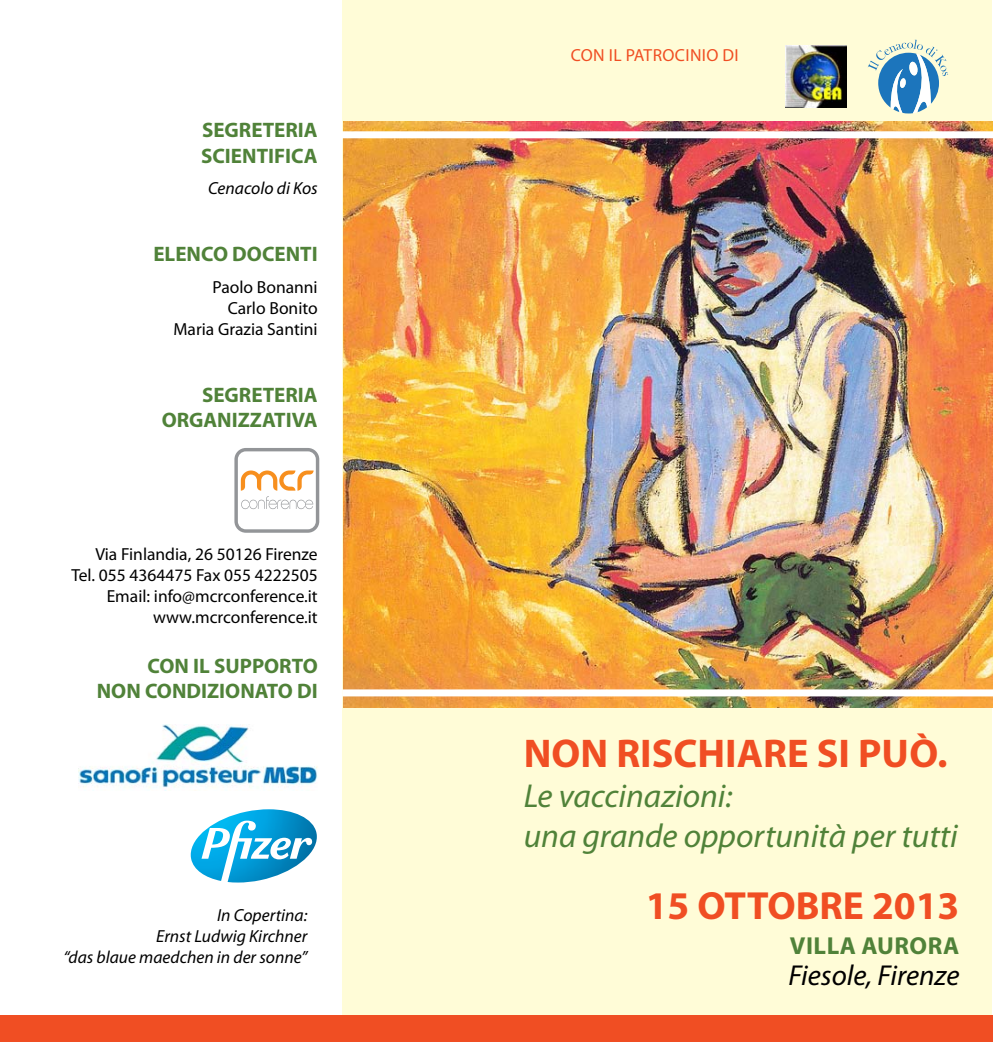
<style>
.page{position:relative;width:993px;height:1042px;background:#fff}
.page>*{position:absolute;margin:0;border:0;box-sizing:border-box;transform-origin:0 0}
.t1{font:700 40.25px "Myriad Pro";color:#f04e23}
.t2{font:700 39.38px "Myriad Pro";color:#f04e23}
.t3{font:italic 33.25px/39.9px "Myriad Pro";color:#508239}
.t4{font:italic 28.88px "Myriad Pro";color:#000}
.t5{font:700 24.68px "Myriad Pro";color:#508239}
.t6{font:700 21px/25.2px "Myriad Pro";color:#508239;text-align:right}
.t7{font:17.5px/21px "Myriad Pro";color:#000;text-align:right}
.t8{font:italic 17.5px/21px "Myriad Pro";color:#000;text-align:right}
.t9{font:17.5px "Myriad Pro";letter-spacing:.02em;color:#f04e23}
</style>
<div class="page">
<div style="left:342px;top:0;width:649px;height:1041px;background:#fffcd7"></div>
<img style="left:343px;top:122px;width:649px;height:586px">
<div style="left:342px;top:689px;width:650px;height:7px;background:#fff"></div>
<div style="left:0;top:1015px;width:992px;height:27px;background:#f04e23"></div>
<div style="left:334px;top:131px;width:658px;height:7px;background:#fff"></div>
<img style="left:79px;top:724px;width:239px;height:64px">
<svg style="left:868px;top:40px;width:79px;height:73px"></svg>
<img style="left:785px;top:46px;width:60px;height:61px">
<img style="left:191px;top:809px;width:126px;height:73px">
<svg style="left:234px;top:448px;width:85px;height:85px"></svg>
<p class="t6" style="left:201px;top:117px;width:118px;text-align:left">SEGRETERIA<br>SCIENTIFICA</p>
<p class="t8" style="left:208px;top:177px;width:111px">Cenacolo di Kos</p>
<p class="t6" style="left:153px;top:241px;width:166px">ELENCO DOCENTI</p>
<p class="t7" style="left:173px;top:276px;width:146px">Paolo Bonanni<br>Carlo Bonito<br>Maria Grazia Santini</p>
<p class="t6" style="left:162px;top:382px;width:157px">SEGRETERIA<br>ORGANIZZATIVA</p>
<p class="t7" style="left:71px;top:543px;width:248px">Via Finlandia, 26 50126 Firenze<br>Tel. 055 4364475 Fax 055 4222505<br>Email: info@mcrconference.it www.mcrconference.it</p>
<p class="t6" style="left:97px;top:652px;width:222px">CON IL SUPPORTO<br>NON CONDIZIONATO DI</p>
<p class="t8" style="left:63px;top:904px;width:245px">In Copertina:<br>Ernst Ludwig Kirchner<br>“das blaue maedchen in der sonne”</p>
<p class="t9" style="left:570px;top:44px;width:169px">Con il patrocinio di</p>
<h1 class="t1" style="left:523px;top:727px;width:425px">NON RISCHIARE SI PUÒ.</h1>
<h3 class="t3" style="left:523px;top:776px;width:435px">Le vaccinazioni:<br>una grande opportunità per tutti</h3>
<h2 class="t2" style="left:645px;top:880px;width:315px">15 OTTOBRE 2013</h2>
<h3 class="t5" style="left:789px;top:929px;width:30px">VILLA</h3>
<h3 class="t5" style="left:861px;top:929px;width:33px">AURORA</h3>
<h3 class="t4" style="left:788px;top:957px;width:172px">Fiesole, Firenze</h3>
</div>
